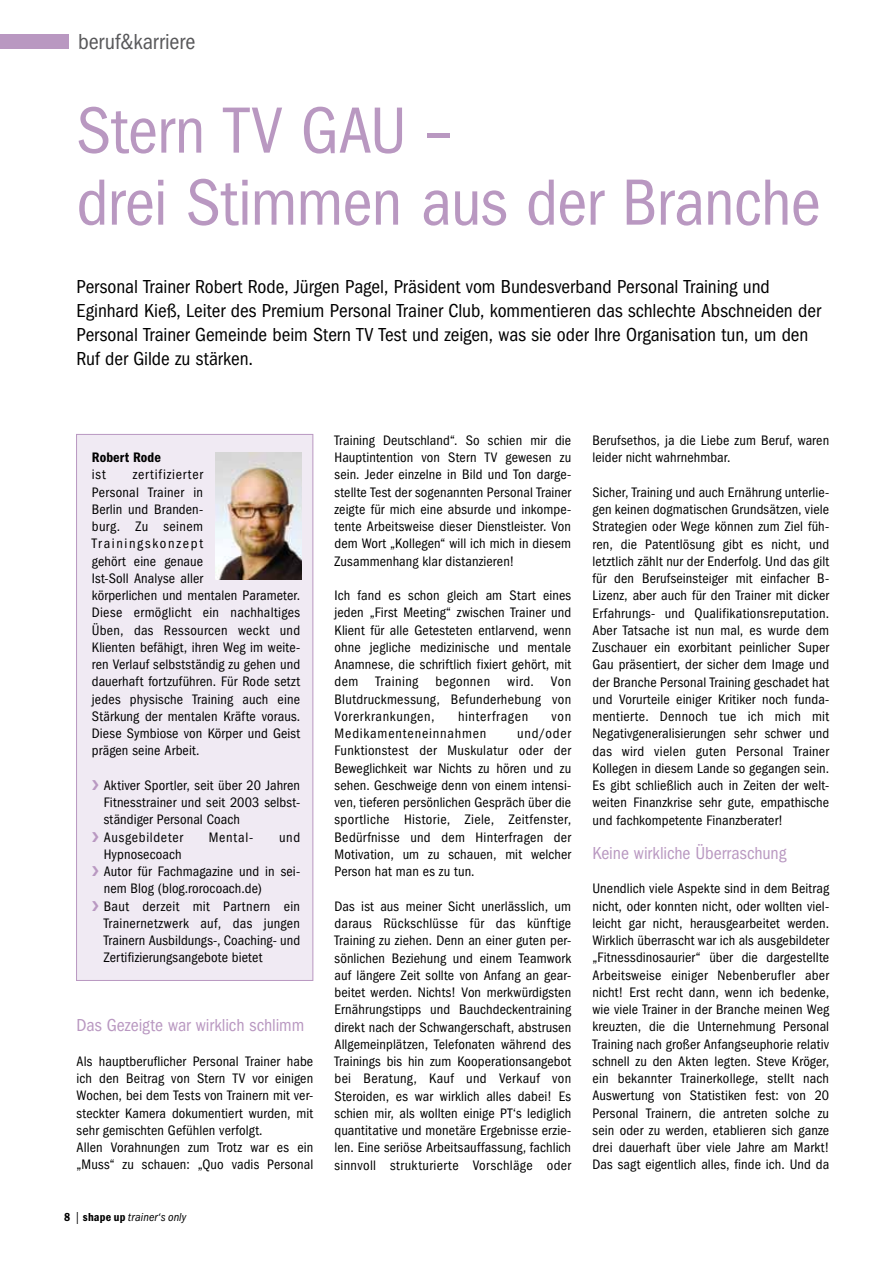
<style>
.page{position:relative;width:893px;height:1263px;background:#fff}
.page>*{position:absolute;margin:0;border:0;box-sizing:border-box;transform-origin:0 0}
.t1{font:condensed 67.5px/72px "ITC Franklin Gothic Std";letter-spacing:-.015em;color:#b998c1}
.t2{font:condensed 22.5px "ITC Franklin Gothic Std";letter-spacing:.005em;color:#58585a}
.t3{font:condensed 19.5px/24px "ITC Franklin Gothic Std";letter-spacing:-.005em;color:#000}
.t4{font:condensed 18px "ITC Franklin Gothic Std";letter-spacing:-.005em;color:#b998c1}
.t5{font:condensed 14.25px/17.2px "ITC Franklin Gothic Std";letter-spacing:.01em;color:#000;text-align:justify}
.t6{font:condensed 14.25px "ITC Franklin Gothic Std";letter-spacing:.055em;color:#000}
.t7{font:condensed 14.25px "ITC Franklin Gothic Std";letter-spacing:.05em;color:#000}
.t8{font:condensed 14.25px "ITC Franklin Gothic Std";letter-spacing:.045em;color:#000}
.t9{font:14.25px "ITC Franklin Gothic Std Dm Cd";letter-spacing:.01em;color:#000}
.t10{font:italic condensed 12px "ITC Franklin Gothic Std";letter-spacing:.015em;color:#000}
.s1{color:#b998c1}
.s2{font-family:"ITC Franklin Gothic Std Dm Cd";font-style:normal;font-stretch:normal}
.s3{font-style:normal}
</style>
<div class="page">
<div style="left:0;top:34px;width:68px;height:15px;background:#b998c1"></div>
<div style="left:76px;top:434px;width:237px;height:547px;background:#f0eaf3;border:1px solid #b998c1"></div>
<img style="left:216px;top:452px;width:85px;height:127px">
<h2 class="t2" style="left:78px;top:29px;width:119px">beruf&amp;karriere</h2>
<h1 class="t1" style="left:77px;top:95px;width:746px">Stern TV GAU –<br>drei Stimmen aus der Branche</h1>
<p class="t3" style="left:77px;top:274px;width:746px">Personal Trainer Robert Rode, Jürgen Pagel, Präsident vom Bundesverband Personal Training und Eginhard Kieß, Leiter des Premium Personal Trainer Club, kommentieren das schlechte Abschneiden der Personal Trainer Gemeinde beim Stern TV Test und zeigen, was sie oder Ihre Organisation tun, um den Ruf der Gilde zu stärken.</p>
<p class="t9" style="left:92px;top:449px;width:71px">Robert Rode</p>
<p class="t5" style="left:92px;top:466px;width:15px">ist</p>
<p class="t5" style="left:92px;top:466px;width:210px;text-align:left;text-indent:41px">zertifizierter<br>Personal Trainer in<br>Berlin und Branden-<br>burg. Zu seinem<br>Trainingskonzept<br>gehört eine genaue<br>Ist-Soll Analyse aller<br>körperlichen und mentalen Parameter.<br>Diese ermöglicht ein nachhaltiges<br>Üben, das Ressourcen weckt und<br>Klienten befähigt, ihren Weg im weite&shy;ren Verlauf selbstständig zu gehen und dauerhaft fortzuführen. Für Rode setzt jedes physische Training auch eine<br>Stärkung der mentalen Kräfte voraus.<br>Diese Symbiose von Körper und Geist prägen seine Arbeit.</p>
<p class="t5" style="left:92px;top:777px;width:210px"><span class="s1">❯</span> Aktiver Sportler, seit über 20 Jahren</p>
<p class="t5" style="left:104px;top:794px;width:198px">Fitnesstrainer und seit 2003 selbst-</p>
<p class="t5" style="left:104px;top:811px;width:138px">ständiger Personal Coach</p>
<p class="t7" style="left:92px;top:829px;width:93px"><span class="s1">❯</span> Ausgebildeter</p>
<p class="t5" style="left:209px;top:828px;width:46px">Mental-</p>
<p class="t5" style="left:279px;top:828px;width:23px">und</p>
<p class="t5" style="left:104px;top:846px;width:79px">Hypnosecoach</p>
<p class="t5" style="left:92px;top:863px;width:210px"><span class="s1">❯</span> Autor für Fachmagazine und in sei-</p>
<p class="t5" style="left:104px;top:880px;width:160px">nem Blog (blog.rorocoach.de)</p>
<p class="t5" style="left:92px;top:897px;width:210px"><span class="s1">❯</span> Baut derzeit mit Partnern ein</p>
<p class="t5" style="left:104px;top:915px;width:198px">Trainernetzwerk auf, das jungen</p>
<p class="t5" style="left:104px;top:932px;width:198px">Trainern Ausbildungs-, Coaching- und</p>
<p class="t5" style="left:104px;top:949px;width:160px">Zertifizierungsangebote bietet</p>
<p class="t4" style="left:77px;top:1015px;width:229px">Das Gezeigte war wirklich schlimm</p>
<p class="t5" style="left:77px;top:1052px;width:238px;text-align:left">Als hauptberuflicher Personal Trainer habe ich den Beitrag von Stern TV vor einigen Wochen, bei dem Tests von Trainern mit ver&shy;steckter Kamera dokumentiert wurden, mit sehr gemischten Gefühlen verfolgt.<br>Allen Vorahnungen zum Trotz war es ein „Muss“ zu schauen: „Quo vadis Personal</p>
<p class="t10" style="left:64px;top:1210px;width:124px"><span class="s2">8</span> <span class="s3">|</span> <span class="s2">shape up</span> trainer‘s only</p>
<p class="t5" style="left:334px;top:432px;width:238px">Training Deutschland“. So schien mir die Hauptintention von Stern TV gewesen zu sein. Jeder einzelne in Bild und Ton darge&shy;stellte Test der sogenannten Personal Trainer zeigte für mich eine absurde und inkompe&shy;tente Arbeitsweise dieser Dienstleister. Von dem Wort „Kollegen“ will ich mich in diesem Zusammenhang klar distanzieren!</p>
<p class="t5" style="left:334px;top:587px;width:238px">Ich fand es schon gleich am Start eines jeden „First Meeting“ zwischen Trainer und Klient für alle Getesteten entlarvend, wenn ohne jegliche medizinische und mentale Anamnese, die schriftlich fixiert gehört, mit dem Training begonnen wird. Von Blutdruckmessung, Befunderhebung von Vorerkrankungen,</p>
<p class="t8" style="left:458px;top:708px;width:72px">hinterfragen</p>
<p class="t5" style="left:552px;top:708px;width:21px">von</p>
<p class="t6" style="left:334px;top:725px;width:153px">Medikamenteneinnahmen</p>
<p class="t5" style="left:334px;top:725px;width:238px;text-indent:183px">und/oder Funktionstest der Muskulatur oder der Beweglichkeit war Nichts zu hören und zu sehen. Geschweige denn von einem intensi&shy;ven, tieferen persönlichen Gespräch über die sportliche Historie, Ziele, Zeitfenster, Bedürfnisse und dem Hinterfragen der Motivation, um zu schauen, mit welcher Person hat man es zu tun.</p>
<p class="t5" style="left:334px;top:897px;width:238px">Das ist aus meiner Sicht unerlässlich, um daraus Rückschlüsse für das künftige Training zu ziehen. Denn an einer guten per&shy;sönlichen Beziehung und einem Teamwork auf längere Zeit sollte von Anfang an gear&shy;beitet werden. Nichts! Von merkwürdigsten Ernährungstipps und Bauchdeckentraining direkt nach der Schwangerschaft, abstrusen Allgemeinplätzen, Telefonaten während des Trainings bis hin zum Kooperationsangebot bei Beratung, Kauf und Verkauf von Steroiden, es war wirklich alles dabei! Es schien mir, als wollten einige PT‘s lediglich quantitative und monetäre Ergebnisse erzie&shy;len. Eine seriöse Arbeitsauffassung, fachlich sinnvoll strukturierte Vorschläge oder</p>
<p class="t5" style="left:592px;top:432px;width:238px">Berufsethos, ja die Liebe zum Beruf, waren leider nicht wahrnehmbar.</p>
<p class="t5" style="left:592px;top:484px;width:238px">Sicher, Training und auch Ernährung unterlie&shy;gen keinen dogmatischen Grundsätzen, viele Strategien oder Wege können zum Ziel füh&shy;ren, die Patentlösung gibt es nicht, und letztlich zählt nur der Enderfolg. Und das gilt für den Berufseinsteiger mit einfacher B-Lizenz, aber auch für den Trainer mit dicker Erfahrungs- und Qualifikationsreputation.<br>Aber Tatsache ist nun mal, es wurde dem Zuschauer ein exorbitant peinlicher Super Gau präsentiert, der sicher dem Image und der Branche Personal Training geschadet hat und Vorurteile einiger Kritiker noch funda&shy;mentierte. Dennoch tue ich mich mit Negativgeneralisierungen sehr schwer und das wird vielen guten Personal Trainer Kollegen in diesem Lande so gegangen sein.<br>Es gibt schließlich auch in Zeiten der welt&shy;weiten Finanzkrise sehr gute, empathische und fachkompetente Finanzberater!</p>
<p class="t4" style="left:592px;top:843px;width:195px">Keine wirkliche Überraschung</p>
<p class="t5" style="left:592px;top:880px;width:238px">Unendlich viele Aspekte sind in dem Beitrag nicht, oder konnten nicht, oder wollten viel&shy;leicht gar nicht, herausgearbeitet werden.<br>Wirklich überrascht war ich als ausgebildeter „Fitnessdinosaurier“ über die dargestellte Arbeitsweise einiger Nebenberufler aber nicht! Erst recht dann, wenn ich bedenke, wie viele Trainer in der Branche meinen Weg kreuzten, die die Unternehmung Personal Training nach großer Anfangseuphorie relativ schnell zu den Akten legten. Steve Kröger, ein bekannter Trainerkollege, stellt nach Auswertung von Statistiken fest: von 20<br>Personal Trainern, die antreten solche zu sein oder zu werden, etablieren sich ganze drei dauerhaft über viele Jahre am Markt!<br>Das sagt eigentlich alles, finde ich. Und da</p>
</div>
